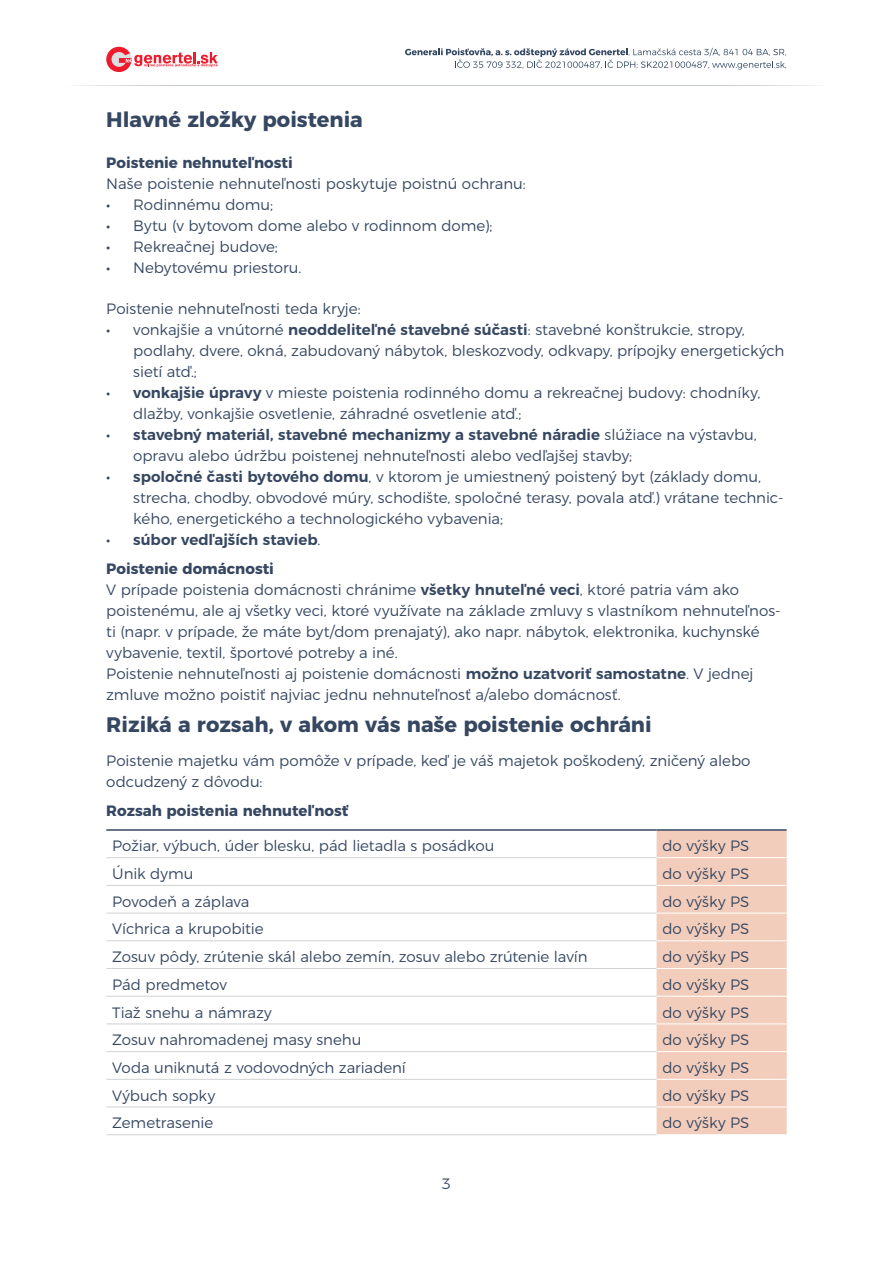
<style>
.page{position:relative;width:893px;height:1263px;background:#fff}
.page>*{position:absolute;margin:0;border:0;box-sizing:border-box;transform-origin:0 0}
.t1{font:700 21px "Montserrat";color:#364761}
.body{font:300 15px/21px "Montserrat";letter-spacing:-.005em;color:#364761}
.clanok{font:700 15px "Montserrat";color:#364761}
.t2{font:600 15px "Montserrat";letter-spacing:-.005em;color:#364761}
.s1{font-weight:400}
.s2{font-weight:600}
.s3{font-weight:300}
</style>
<div class="page">
<svg style="left:106px;top:47px;width:112px;height:25px"></svg>
<svg style="left:405px;top:48px;width:381px;height:22px"></svg>
<div style="left:657px;top:831px;width:130px;height:303px;background:#f3cdbc"></div>
<hr style="left:106px;top:829px;width:551px;height:2px;background:#364761">
<hr style="left:657px;top:829px;width:130px;height:2px;background:#364761">
<hr style="left:106px;top:857px;width:551px;height:1px;background:#d1d2d4">
<hr style="left:106px;top:885px;width:551px;height:1px;background:#d1d2d4">
<hr style="left:106px;top:913px;width:551px;height:1px;background:#d1d2d4">
<hr style="left:106px;top:940px;width:551px;height:1px;background:#d1d2d4">
<hr style="left:106px;top:968px;width:551px;height:1px;background:#d1d2d4">
<hr style="left:106px;top:996px;width:551px;height:1px;background:#d1d2d4">
<hr style="left:106px;top:1023px;width:551px;height:1px;background:#d1d2d4">
<hr style="left:106px;top:1051px;width:551px;height:1px;background:#d1d2d4">
<hr style="left:106px;top:1079px;width:551px;height:1px;background:#d1d2d4">
<hr style="left:106px;top:1107px;width:551px;height:1px;background:#d1d2d4">
<hr style="left:106px;top:1134px;width:551px;height:1px;background:#d1d2d4">
<hr style="left:657px;top:857px;width:130px;height:1px;background:#fff">
<hr style="left:657px;top:885px;width:130px;height:1px;background:#fff">
<hr style="left:657px;top:913px;width:130px;height:1px;background:#fff">
<hr style="left:657px;top:940px;width:130px;height:1px;background:#fff">
<hr style="left:657px;top:968px;width:130px;height:1px;background:#fff">
<hr style="left:657px;top:996px;width:130px;height:1px;background:#fff">
<hr style="left:657px;top:1023px;width:130px;height:1px;background:#fff">
<hr style="left:657px;top:1051px;width:130px;height:1px;background:#fff">
<hr style="left:657px;top:1079px;width:130px;height:1px;background:#fff">
<hr style="left:657px;top:1107px;width:130px;height:1px;background:#fff">
<p class="t1" style="left:106px;top:102px;width:258px">Hlavné zložky poistenia</p>
<p class="clanok" style="left:106px;top:150px;width:188px">Poistenie nehnuteľnosti</p>
<p class="body" style="left:106px;top:172px;width:421px">Naše poistenie nehnuteľnosti poskytuje poistnú ochranu:</p>
<p class="body" style="left:106px;top:193px;width:168px"><span class="s1">•</span> Rodinnému domu;</p>
<p class="body" style="left:106px;top:214px;width:388px"><span class="s1">•</span> Bytu (v bytovom dome alebo v rodinnom dome);</p>
<p class="body" style="left:106px;top:235px;width:173px"><span class="s1">•</span> Rekreačnej budove;</p>
<p class="body" style="left:106px;top:256px;width:197px"><span class="s1">•</span> Nebytovému priestoru.</p>
<p class="body" style="left:106px;top:297px;width:256px">Poistenie nehnuteľnosti teda kryje:</p>
<p class="body" style="left:133px;top:318px;width:653px;text-indent:-27px"><span class="s1">•</span> vonkajšie a vnútorné <span class="s2">neoddeliteľné stavebné súčasti</span>: stavebné konštrukcie, stropy, podlahy, dvere, okná, zabudovaný nábytok, bleskozvody, odkvapy, prípojky energetických sietí atď.;</p>
<p class="body" style="left:133px;top:381px;width:628px;text-indent:-27px"><span class="s1">•</span> <span class="s2">vonkajšie úpravy</span> v mieste poistenia rodinného domu a rekreačnej budovy: chodníky, dlažby, vonkajšie osvetlenie, záhradné osvetlenie atď.;</p>
<p class="body" style="left:133px;top:423px;width:625px;text-indent:-27px"><span class="s1">•</span> <span class="s2">stavebný materiál, stavebné mechanizmy a stavebné náradie</span> slúžiace na výstavbu, opravu alebo údržbu poistenej nehnuteľnosti alebo vedľajšej stavby;</p>
<p class="body" style="left:133px;top:465px;width:652px;text-indent:-27px"><span class="s1">•</span> <span class="s2">spoločné časti bytového domu</span>, v ktorom je umiestnený poistený byt (základy domu, strecha, chodby, obvodové múry, schodište, spoločné terasy, povala atď.) vrátane technic&shy;kého, energetického a technologického vybavenia;</p>
<p class="t2" style="left:106px;top:528px;width:216px"><span class="s1">•</span> súbor vedľajších stavieb<span class="s3">.</span></p>
<p class="clanok" style="left:106px;top:556px;width:169px">Poistenie domácnosti</p>
<p class="body" style="left:106px;top:578px;width:676px">V prípade poistenia domácnosti chránime <span class="s2">všetky hnuteľné veci</span>, ktoré patria vám ako poistenému, ale aj všetky veci, ktoré využívate na základe zmluvy s vlastníkom nehnuteľnos&shy;ti (napr. v prípade, že máte byt/dom prenajatý), ako napr. nábytok, elektronika, kuchynské vybavenie, textil, športové potreby a iné.</p>
<p class="body" style="left:106px;top:662px;width:649px">Poistenie nehnuteľnosti aj poistenie domácnosti <span class="s2">možno uzatvoriť samostatne</span>. V jednej zmluve možno poistiť najviac jednu nehnuteľnosť a/alebo domácnosť.</p>
<p class="t1" style="left:106px;top:708px;width:547px">Riziká a rozsah, v akom vás naše poistenie ochráni</p>
<p class="body" style="left:106px;top:749px;width:646px">Poistenie majetku vám pomôže v prípade, keď je váš majetok poškodený, zničený alebo odcudzený z dôvodu:</p>
<p class="clanok" style="left:106px;top:798px;width:244px">Rozsah poistenia nehnuteľnosť</p>
<p class="body" style="left:112px;top:834px;width:384px">Požiar, výbuch, úder blesku, pád lietadla s posádkou</p>
<p class="body" style="left:662px;top:834px;width:88px">do výšky PS</p>
<p class="body" style="left:112px;top:862px;width:83px">Únik dymu</p>
<p class="body" style="left:662px;top:862px;width:88px">do výšky PS</p>
<p class="body" style="left:112px;top:890px;width:139px">Povodeň a záplava</p>
<p class="body" style="left:662px;top:890px;width:88px">do výšky PS</p>
<p class="body" style="left:112px;top:917px;width:153px">Víchrica a krupobitie</p>
<p class="body" style="left:662px;top:917px;width:88px">do výšky PS</p>
<p class="body" style="left:112px;top:945px;width:477px">Zosuv pôdy, zrútenie skál alebo zemín, zosuv alebo zrútenie lavín</p>
<p class="body" style="left:662px;top:945px;width:88px">do výšky PS</p>
<p class="body" style="left:112px;top:973px;width:116px">Pád predmetov</p>
<p class="body" style="left:662px;top:973px;width:88px">do výšky PS</p>
<p class="body" style="left:112px;top:1000px;width:161px">Tiaž snehu a námrazy</p>
<p class="body" style="left:662px;top:1000px;width:88px">do výšky PS</p>
<p class="body" style="left:112px;top:1028px;width:251px">Zosuv nahromadenej masy snehu</p>
<p class="body" style="left:662px;top:1028px;width:88px">do výšky PS</p>
<p class="body" style="left:112px;top:1056px;width:295px">Voda uniknutá z vodovodných zariadení</p>
<p class="body" style="left:662px;top:1056px;width:88px">do výšky PS</p>
<p class="body" style="left:112px;top:1083px;width:104px">Výbuch sopky</p>
<p class="body" style="left:662px;top:1083px;width:88px">do výšky PS</p>
<p class="body" style="left:112px;top:1111px;width:103px">Zemetrasenie</p>
<p class="body" style="left:662px;top:1111px;width:88px">do výšky PS</p>
<p class="body" style="left:442px;top:1172px;width:11px">3</p>
</div>
